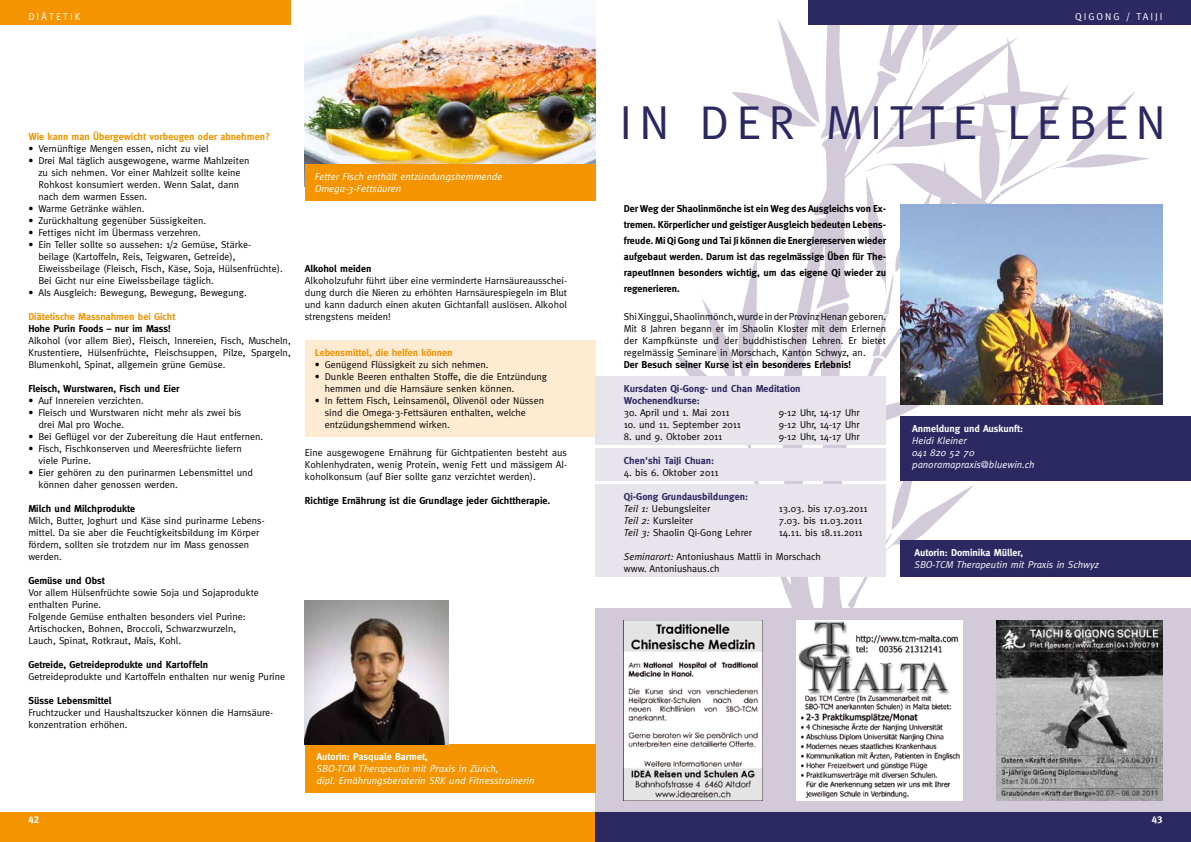
<style>
.page{position:relative;width:1191px;height:842px;background:#fff}
.page>*{position:absolute;margin:0;border:0;box-sizing:border-box;transform-origin:0 0}
.t1{font:47.7px "Meta";color:#2c2861}
.t2{font:10px/12px "Meta";color:#000}
.t3{font:700 10px/16px "Meta";color:#000;text-align:justify}
.t4{font:italic 10px/12px "Meta";color:#fff}
.t5{font:700 10px/12px "Meta";color:#2c2861}
.t6{font:700 10px "Meta";color:#f39400}
.t7{font:700 10px "Meta";color:#fff}
.t8{font:10px "Meta";letter-spacing:.2em;color:#fff}
.t9{font:10px "Meta Bold Caps";color:#fff}
.s1{font-weight:400;font-style:italic;color:#000}
.s2{font-weight:400;color:#000}
.s3{font-style:italic}
</style>
<div class="page">
<div style="left:595px;top:608px;width:596px;height:234px;background:#d2cad9"></div>
<svg style="left:650px;top:298px;width:81px;height:279px"></svg>
<svg style="left:1082px;top:91px;width:68px;height:77px"></svg>
<svg style="left:731px;top:19px;width:351px;height:589px"></svg>
<div style="left:305px;top:340px;width:290px;height:96px;background:#feebd2"></div>
<div style="left:0;top:0;width:291px;height:25px;background:#f39400"></div>
<img style="left:305px;top:15px;width:290px;height:149px">
<div style="left:305px;top:164px;width:290px;height:36px;background:#f39400"></div>
<div style="left:305px;top:744px;width:290px;height:48px;background:#f39400"></div>
<img style="left:305px;top:600px;width:144px;height:144px">
<div style="left:0;top:812px;width:595px;height:30px;background:#f39400"></div>
<div style="left:595px;top:812px;width:596px;height:30px;background:#2c2861"></div>
<div style="left:808px;top:0;width:383px;height:25px;background:#2c2861"></div>
<div style="left:595px;top:376px;width:291px;height:68px;background:#e8e4ec"></div>
<div style="left:595px;top:448px;width:291px;height:32px;background:#e8e4ec"></div>
<div style="left:595px;top:484px;width:291px;height:92px;background:#e8e4ec"></div>
<div style="left:900px;top:416px;width:291px;height:64px;background:#2c2861"></div>
<img style="left:900px;top:204px;width:262px;height:201px">
<img style="left:996px;top:620px;width:166px;height:180px">
<img style="left:797px;top:620px;width:165px;height:180px">
<img style="left:624px;top:620px;width:138px;height:180px">
<div style="left:900px;top:540px;width:291px;height:36px;background:#2c2861"></div>
<p class="t8" style="left:28px;top:11px;width:54px">DIÄTETIK</p>
<p class="t6" style="left:28px;top:131px;width:243px">Wie kann man Übergewicht vorbeugen oder abnehmen?</p>
<p class="t2" style="left:28px;top:142px;width:182px">• Vernünftige Mengen essen, nicht zu viel</p>
<p class="t2" style="left:38px;top:154px;width:212px;text-indent:-10px">• Drei Mal täglich ausgewogene, warme Mahlzeiten zu sich nehmen. Vor einer Mahlzeit sollte keine Rohkost konsumiert werden. Wenn Salat, dann nach dem warmen Essen.</p>
<p class="t2" style="left:28px;top:202px;width:118px">• Warme Getränke wählen.</p>
<p class="t2" style="left:28px;top:214px;width:179px">• Zurückhaltung gegenüber Süssigkeiten.</p>
<p class="t2" style="left:28px;top:226px;width:174px">• Fettiges nicht im Übermass verzehren.</p>
<p class="t2" style="left:38px;top:238px;width:246px;text-indent:-10px">• Ein Teller sollte so aussehen: 1/2 Gemüse, Stärke&shy;beilage (Kartoffeln, Reis, Teigwaren, Getreide), Eiweissbeilage (Fleisch, Fisch, Käse, Soja, Hülsenfrüchte).<br>Bei Gicht nur eine Eiweissbeilage täglich.</p>
<p class="t2" style="left:28px;top:286px;width:220px">• Als Ausgleich: Bewegung, Bewegung, Bewegung.</p>
<p class="t6" style="left:28px;top:311px;width:149px">Diätetische Massnahmen bei Gicht</p>
<p class="t3" style="left:28px;top:320px;width:144px">Hohe Purin Foods – nur im Mass!</p>
<p class="t2" style="left:28px;top:334px;width:264px;text-align:justify">Alkohol (vor allem Bier), Fleisch, Innereien, Fisch, Muscheln, Krustentiere, Hülsenfrüchte, Fleischsuppen, Pilze, Spargeln, Blumenkohl, Spinat, allgemein grüne Gemüse.</p>
<p class="t3" style="left:28px;top:380px;width:153px">Fleisch, Wurstwaren, Fisch und Eier</p>
<p class="t2" style="left:28px;top:394px;width:117px">• Auf Innereien verzichten.</p>
<p class="t2" style="left:38px;top:406px;width:204px;text-indent:-10px">• Fleisch und Wurstwaren nicht mehr als zwei bis drei Mal pro Woche.</p>
<p class="t2" style="left:28px;top:430px;width:236px">• Bei Geflügel vor der Zubereitung die Haut entfernen.</p>
<p class="t2" style="left:38px;top:442px;width:205px;text-indent:-10px">• Fisch, Fischkonserven und Meeresfrüchte liefern viele Purine.</p>
<p class="t2" style="left:38px;top:466px;width:216px;text-indent:-10px">• Eier gehören zu den purinarmen Lebensmittel und können daher genossen werden.</p>
<p class="t3" style="left:28px;top:500px;width:108px">Milch und Milchprodukte</p>
<p class="t2" style="left:28px;top:514px;width:238px">Milch, Butter, Joghurt und Käse sind purinarme Lebens&shy;mittel. Da sie aber die Feuchtigkeitsbildung im Körper fördern, sollten sie trotzdem nur im Mass genossen werden.</p>
<p class="t3" style="left:28px;top:572px;width:78px">Gemüse und Obst</p>
<p class="t2" style="left:28px;top:586px;width:232px">Vor allem Hülsenfrüchte sowie Soja und Sojaprodukte enthalten Purine.<br>Folgende Gemüse enthalten besonders viel Purine:<br>Artischocken, Bohnen, Broccoli, Schwarzwurzeln, Lauch, Spinat, Rotkraut, Mais, Kohl.</p>
<p class="t3" style="left:28px;top:656px;width:181px">Getreide, Getreideprodukte und Kartoffeln</p>
<p class="t2" style="left:28px;top:670px;width:258px">Getreideprodukte und Kartoffeln enthalten nur wenig Purine</p>
<p class="t3" style="left:28px;top:692px;width:85px">Süsse Lebensmittel</p>
<p class="t2" style="left:28px;top:706px;width:246px">Fruchtzucker und Haushaltszucker können die Harnsäure&shy;konzentration erhöhen.</p>
<p class="t4" style="left:315px;top:170px;width:189px">Fetter Fisch enthält entzündungshemmende<br>Omega-3-Fettsäuren</p>
<p class="t3" style="left:305px;top:260px;width:68px">Alkohol meiden</p>
<p class="t2" style="left:305px;top:274px;width:264px;text-align:justify">Alkoholzufuhr führt über eine verminderte Harnsäureausschei&shy;dung durch die Nieren zu erhöhten Harnsäurespiegeln im Blut und kann dadurch einen akuten Gichtanfall auslösen. Alkohol strengstens meiden!</p>
<p class="t6" style="left:315px;top:347px;width:139px">Lebensmittel, die helfen können</p>
<p class="t2" style="left:315px;top:358px;width:175px">• Genügend Flüssigkeit zu sich nehmen.</p>
<p class="t2" style="left:325px;top:370px;width:224px;text-indent:-10px">• Dunkle Beeren enthalten Stoffe, die die Entzündung hemmen und die Harnsäure senken können.</p>
<p class="t2" style="left:325px;top:394px;width:221px;text-indent:-10px">• In fettem Fisch, Leinsamenöl, Olivenöl oder Nüssen sind die Omega-3-Fettsäuren enthalten, welche entzüdungshemmend wirken.</p>
<p class="t2" style="left:305px;top:446px;width:264px;text-align:justify">Eine ausgewogene Ernährung für Gichtpatienten besteht aus Kohlenhydraten, wenig Protein, wenig Fett und mässigem Al&shy;koholkonsum (auf Bier sollte ganz verzichtet werden).</p>
<p class="t3" style="left:305px;top:492px;width:247px">Richtige Ernährung ist die Grundlage jeder Gichttherapie.</p>
<p class="t7" style="left:317px;top:751px;width:113px">Autorin: Pasquale Barmet,</p>
<p class="t4" style="left:317px;top:762px;width:219px">SBO-TCM Therapeutin mit Praxis in Zürich,<br>dipl. Ernährungsberaterin SRK und Fitnesstrainerin</p>
<p class="t8" style="left:1075px;top:11px;width:89px">QIGONG / TAIJI</p>
<h1 class="t1" style="left:619px;top:95px;width:111px">In der</h1>
<h1 class="t1" style="left:826px;top:95px;width:71px">Mitte</h1>
<h1 class="t1" style="left:1007px;top:95px;width:31px">leben</h1>
<p class="t3" style="left:624px;top:200px;width:264px">Der Weg der Shaolinmönche ist ein Weg des Ausgleichs von Ex&shy;tremen. Körperlicher und geistiger Ausgleich bedeuten Lebens&shy;freude. Mi Qi Gong und Tai Ji können die Energiereserven wieder aufgebaut werden. Darum ist das regelmässige Üben für The&shy;rapeutInnen besonders wichtig, um das eigene Qi wieder zu regenerieren.</p>
<p class="t2" style="left:624px;top:310px;width:264px;text-align:justify">Shi Xinggui, Shaolinmönch, wurde in der Provinz Henan geboren.<br>Mit 8 Jahren begann er im Shaolin Kloster mit dem Erlernen der Kampfkünste und der buddhistischen Lehren. Er bietet regelmässig Seminare in Morschach, Kanton Schwyz, an.</p>
<p class="t3" style="left:624px;top:356px;width:229px">Der Besuch seiner Kurse ist ein besonderes Erlebnis!</p>
<p class="t5" style="left:624px;top:382px;width:178px">Kursdaten Qi-Gong- und Chan Meditation<br>Wochenendkurse:</p>
<p class="t2" style="left:624px;top:406px;width:107px">30. April und 1. Mai 2011</p>
<p class="t2" style="left:779px;top:406px;width:82px">9-12 Uhr, 14-17 Uhr</p>
<p class="t2" style="left:624px;top:418px;width:118px">10. und 11. September 2011</p>
<p class="t2" style="left:779px;top:418px;width:82px">9-12 Uhr, 14-17 Uhr</p>
<p class="t2" style="left:624px;top:430px;width:100px">8. und 9. Oktober 2011</p>
<p class="t2" style="left:779px;top:430px;width:82px">9-12 Uhr, 14-17 Uhr</p>
<p class="t5" style="left:624px;top:454px;width:92px">Chen'shi TaiJi Chuan:</p>
<p class="t2" style="left:624px;top:466px;width:96px">4. bis 6. Oktober 2011</p>
<p class="t5" style="left:624px;top:490px;width:126px">Qi-Gong Grundausbildungen:<br><span class="s1">Teil 1:</span> <span class="s2">Uebungsleiter</span></p>
<p class="t2" style="left:779px;top:502px;width:90px">13.03. bis 17.03.2011</p>
<p class="t2" style="left:624px;top:514px;width:71px"><span class="s3">Teil 2:</span> Kursleiter</p>
<p class="t2" style="left:779px;top:514px;width:85px">7.03. bis 11.03.2011</p>
<p class="t2" style="left:624px;top:526px;width:130px"><span class="s3">Teil 3:</span> Shaolin Qi-Gong Lehrer</p>
<p class="t2" style="left:779px;top:526px;width:85px">14.11. bis 18.11.2011</p>
<p class="t2" style="left:624px;top:550px;width:198px"><span class="s3">Seminarort:</span> Antoniushaus Mattli in Morschach www. Antoniushaus.ch</p>
<p class="t7" style="left:912px;top:423px;width:113px">Anmeldung und Auskunft:</p>
<p class="t4" style="left:912px;top:434px;width:124px">Heidi Kleiner<br>041 820 52 70 panoramapraxis@bluewin.ch</p>
<p class="t7" style="left:914px;top:547px;width:110px">Autorin: Dominika Müller,</p>
<p class="t4" style="left:914px;top:558px;width:186px">SBO-TCM Therapeutin mit Praxis in Schwyz</p>
<p class="t9" style="left:28px;top:813px;width:12px">42</p>
<p class="t9" style="left:1152px;top:813px;width:12px">43</p>
</div>
